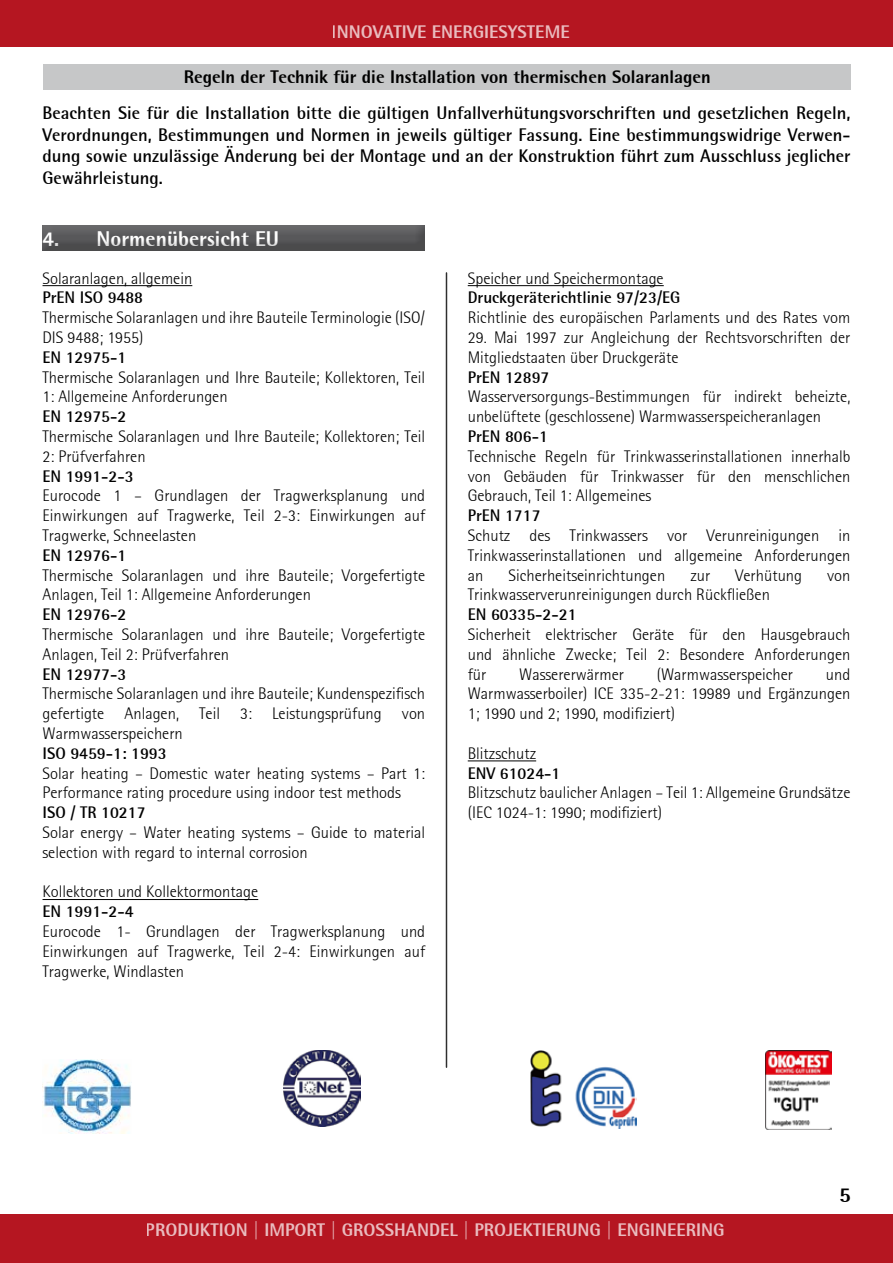
<style>
.page{position:relative;width:893px;height:1263px;background:#fff}
.page>*{position:absolute;margin:0;border:0;box-sizing:border-box;transform-origin:0 0}
.t1{font:800 21px "Rotis Semi Sans";color:#fff}
.t2{font:800 21px "Rotis Semi Sans";color:#000}
.t3{font:700 18px/21.6px "Rotis Semi Sans";color:#000;text-align:justify}
.t4{font:800 18px "Rotis Semi Sans";color:#fff}
.t5{font:800 18px "Rotis Semi Sans";color:#000}
.t6{font:300 16.5px/19.8px "Rotis Semisans";color:#000}
.t7{font:700 16.5px "Rotis Semi Sans";color:#000}
</style>
<div class="page">
<div style="left:0;top:0;width:893px;height:47px;background:#b51621"></div>
<div style="left:0;top:1214px;width:893px;height:49px;background:#b51621"></div>
<div style="left:41px;top:224px;width:385px;height:25px;background:#69696a"></div>
<div style="left:41px;top:226px;width:385px;height:28px;background:#000;opacity:.15"></div>
<img style="left:283px;top:1050px;width:77px;height:77px">
<img style="left:530px;top:1050px;width:106px;height:78px">
<hr style="left:43px;top:285px;width:149px;height:1px;background:#000">
<hr style="left:43px;top:899px;width:215px;height:1px;background:#000">
<hr style="left:468px;top:285px;width:196px;height:1px;background:#000">
<hr style="left:468px;top:760px;width:68px;height:1px;background:#000">
<hr style="left:446px;top:273px;width:1px;height:794px;background:#000">
<div style="left:43px;top:64px;width:808px;height:25px;background:#c6c7c8"></div>
<img style="left:765px;top:1050px;width:66px;height:79px">
<img style="left:43px;top:1059px;width:88px;height:74px">
<p class="t4" style="left:332px;top:21px;width:239px">INNOVATIVE ENERGIESYSTEME</p>
<p class="t5" style="left:184px;top:65px;width:529px">Regeln der Technik für die Installation von thermischen Solaranlagen</p>
<p class="t3" style="left:43px;top:102px;width:809px">Beachten Sie für die Installation bitte die gültigen Unfallverhütungsvorschriften und gesetzlichen Regeln, Verordnungen, Bestimmungen und Normen in jeweils gültiger Fassung. Eine bestimmungswidrige Verwen&shy;dung sowie unzulässige Änderung bei der Montage und an der Konstruktion führt zum Ausschluss jeglicher Gewährleistung.</p>
<p class="t1" style="left:43px;top:225px;width:238px">4. Normenübersicht EU</p>
<p class="t6" style="left:43px;top:268px;width:151px">Solaranlagen, allgemein</p>
<p class="t7" style="left:43px;top:288px;width:102px">PrEN ISO 9488</p>
<p class="t6" style="left:43px;top:308px;width:384px">Thermische Solaranlagen und ihre Bauteile Terminologie (ISO/<br>DIS 9488; 1955)</p>
<p class="t7" style="left:43px;top:347px;width:85px">EN 12975-1</p>
<p class="t6" style="left:43px;top:367px;width:384px">Thermische Solaranlagen und Ihre Bauteile; Kollektoren, Teil<br>1: Allgemeine Anforderungen</p>
<p class="t7" style="left:43px;top:406px;width:85px">EN 12975-2</p>
<p class="t6" style="left:43px;top:426px;width:384px">Thermische Solaranlagen und Ihre Bauteile; Kollektoren; Teil<br>2: Prüfverfahren</p>
<p class="t7" style="left:43px;top:466px;width:93px">EN 1991-2-3</p>
<p class="t6" style="left:43px;top:486px;width:384px;text-align:justify">Eurocode 1 – Grundlagen der Tragwerksplanung und Einwirkungen auf Tragwerke, Teil 2-3: Einwirkungen auf Tragwerke, Schneelasten</p>
<p class="t7" style="left:43px;top:545px;width:85px">EN 12976-1</p>
<p class="t6" style="left:43px;top:565px;width:384px">Thermische Solaranlagen und ihre Bauteile; Vorgefertigte<br>Anlagen, Teil 1: Allgemeine Anforderungen</p>
<p class="t7" style="left:43px;top:604px;width:85px">EN 12976-2</p>
<p class="t6" style="left:43px;top:624px;width:384px">Thermische Solaranlagen und ihre Bauteile; Vorgefertigte<br>Anlagen, Teil 2: Prüfverfahren</p>
<p class="t7" style="left:43px;top:664px;width:85px">EN 12977-3</p>
<p class="t6" style="left:43px;top:684px;width:384px;text-align:justify">Thermische Solaranlagen und ihre Bauteile; Kundenspezifisch gefertigte Anlagen, Teil 3: Leistungsprüfung von Warmwasserspeichern</p>
<p class="t7" style="left:43px;top:743px;width:126px">ISO 9459-1: 1993</p>
<p class="t6" style="left:43px;top:763px;width:384px">Solar heating – Domestic water heating systems – Part 1:<br>Performance rating procedure using indoor test methods</p>
<p class="t7" style="left:43px;top:802px;width:105px">ISO / TR 10217</p>
<p class="t6" style="left:43px;top:822px;width:384px">Solar energy – Water heating systems – Guide to material selection with regard to internal corrosion</p>
<p class="t6" style="left:43px;top:882px;width:217px">Kollektoren und Kollektormontage</p>
<p class="t7" style="left:43px;top:901px;width:93px">EN 1991-2-4</p>
<p class="t6" style="left:43px;top:921px;width:384px;text-align:justify">Eurocode 1- Grundlagen der Tragwerksplanung und Einwirkungen auf Tragwerke, Teil 2-4: Einwirkungen auf Tragwerke, Windlasten</p>
<p class="t6" style="left:468px;top:268px;width:197px">Speicher und Speichermontage</p>
<p class="t7" style="left:468px;top:288px;width:214px">Druckgeräterichtlinie 97/23/EG</p>
<p class="t6" style="left:468px;top:308px;width:384px">Richtlinie des europäischen Parlaments und des Rates vom</p>
<p class="t6" style="left:468px;top:327px;width:384px">29. Mai 1997 zur Angleichung der Rechtsvorschriften der<br>Mitgliedstaaten über Druckgeräte</p>
<p class="t7" style="left:468px;top:367px;width:83px">PrEN 12897</p>
<p class="t6" style="left:468px;top:387px;width:384px">Wasserversorgungs-Bestimmungen für indirekt beheizte, unbelüftete (geschlossene) Warmwasserspeicheranlagen</p>
<p class="t7" style="left:468px;top:426px;width:82px">PrEN 806-1</p>
<p class="t6" style="left:468px;top:446px;width:384px;text-align:justify">Technische Regeln für Trinkwasserinstallationen innerhalb von Gebäuden für Trinkwasser für den menschlichen Gebrauch, Teil 1: Allgemeines</p>
<p class="t7" style="left:468px;top:505px;width:74px">PrEN 1717</p>
<p class="t6" style="left:468px;top:525px;width:384px;text-align:justify">Schutz des Trinkwassers vor Verunreinigungen in Trinkwasserinstallationen und allgemeine Anforderungen an</p>
<p class="t6" style="left:508px;top:565px;width:158px">Sicherheitseinrichtungen</p>
<p class="t6" style="left:690px;top:565px;width:21px">zur</p>
<p class="t6" style="left:735px;top:565px;width:68px">Verhütung</p>
<p class="t6" style="left:827px;top:565px;width:25px">von</p>
<p class="t6" style="left:468px;top:585px;width:304px">Trinkwasserverunreinigungen durch Rückfließen</p>
<p class="t7" style="left:468px;top:604px;width:110px">EN 60335-2-21</p>
<p class="t6" style="left:468px;top:624px;width:384px;text-align:justify">Sicherheit elektrischer Geräte für den Hausgebrauch und ähnliche Zwecke; Teil 2: Besondere Anforderungen für</p>
<p class="t6" style="left:519px;top:664px;width:106px">Wassererwärmer</p>
<p class="t6" style="left:657px;top:664px;width:138px">(Warmwasserspeicher</p>
<p class="t6" style="left:468px;top:664px;width:384px;text-align:justify;text-indent:358px">und Warmwasserboiler) ICE 335-2-21: 19989 und Ergänzungen 1; 1990 und 2; 1990, modifiziert)</p>
<p class="t6" style="left:468px;top:743px;width:70px">Blitzschutz</p>
<p class="t7" style="left:468px;top:763px;width:94px">ENV 61024-1</p>
<p class="t6" style="left:468px;top:783px;width:384px">Blitzschutz baulicher Anlagen – Teil 1: Allgemeine Grundsätze (IEC 1024-1: 1990; modifiziert)</p>
<p class="t2" style="left:839px;top:1181px;width:13px">5</p>
<p class="t4" style="left:146px;top:1219px;width:580px">PRODUKTION | IMPORT | GROSSHANDEL | PROJEKTIERUNG | ENGINEERING</p>
</div>
